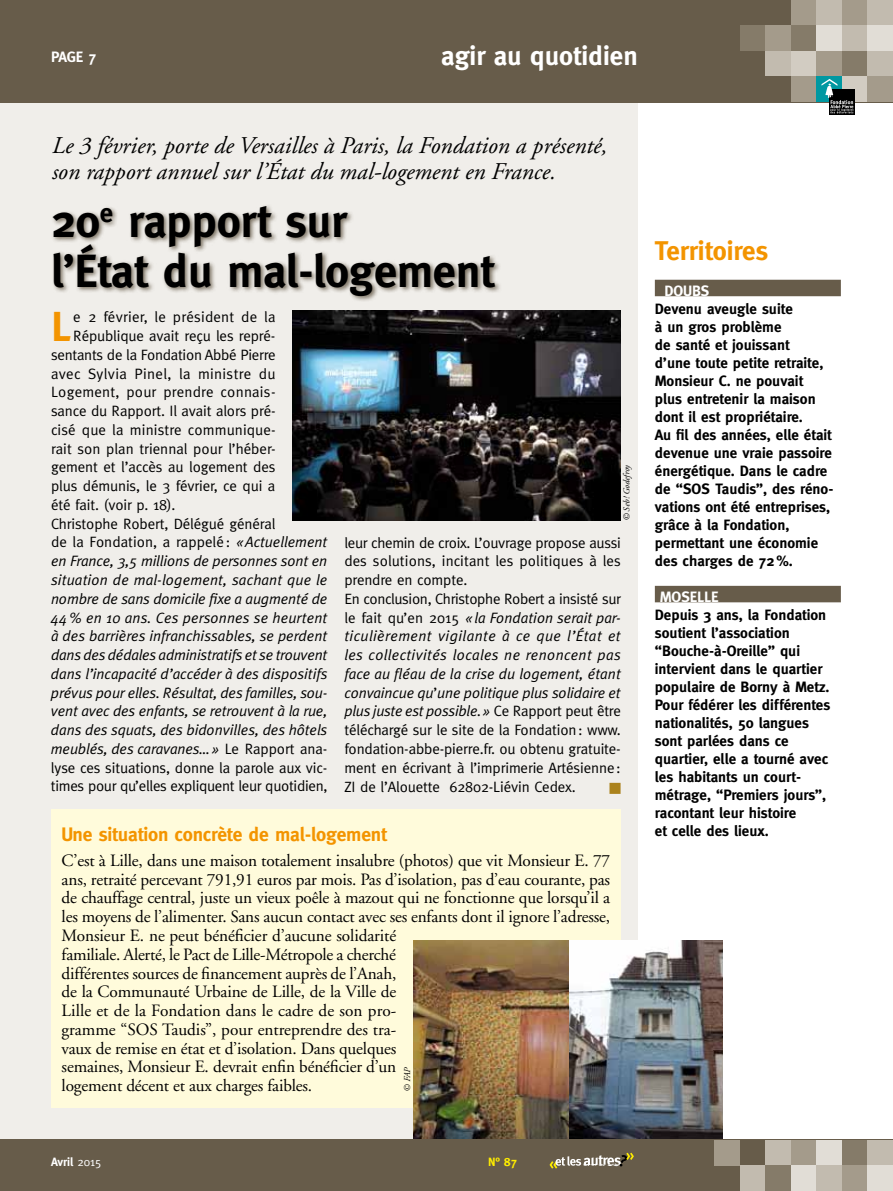
<style>
.page{position:relative;width:893px;height:1191px;background:#fff}
.page>*{position:absolute;margin:0;border:0;box-sizing:border-box;transform-origin:0 0}
.t1{font:700 46.5px/49.5px "Meta";letter-spacing:-.01em;color:#000}
.t2{font:700 41.85px "Meta";color:#f39400}
.t3{font:700 27px "Meta";color:#fff}
.t4{font:700 27px "Meta";color:#f39400}
.t5{font:italic 24px/25.5px "Adobe Garamond";color:#000}
.t6{font:700 19.5px "Meta";letter-spacing:-.01em;color:#f39400}
.t7{font:17.25px/18.8px "Adobe Garamond";letter-spacing:-.01em;color:#000}
.t8{font:italic 15px/18.8px "Meta Plus Normal";letter-spacing:-.01em;color:#000;text-align:justify}
.t9{font:15px/18.8px "Meta";letter-spacing:-.01em;color:#000}
.t10{font:700 15px/18px "Meta";color:#000}
.t11{font:15px "Meta";letter-spacing:.015em;color:#000}
.t12{font:15px "Meta";letter-spacing:.02em;color:#000}
.t13{font:15px "Meta";letter-spacing:.01em;color:#000}
.t14{font:700 15px "Meta";color:#fff}
.t15{font:15px "Zapf Dingbats";color:#ab821c}
.t16{font:700 12px "Meta";letter-spacing:-.005em;color:#fff}
.t17{font:700 12px "Meta";color:#ffed00}
.t18{font:italic 9px "Adobe Garamond";color:#000}
.s1{font-family:"Meta Plus Normal";font-style:italic}
.s2{font-family:"Meta";font-style:normal}
.s3{font-weight:400}
</style>
<div class="page">
<div style="left:0;top:94px;width:638px;height:1052px;background:#f0eeea"></div>
<div style="left:51px;top:809px;width:570px;height:299px;background:#fffbdb"></div>
<img style="left:568px;top:940px;width:155px;height:200px">
<img style="left:413px;top:940px;width:155px;height:200px">
<div style="left:0;top:1140px;width:893px;height:51px;background:#675c4a"></div>
<div style="left:714px;top:1140px;width:26px;height:25px;background:#a49b8b"></div>
<div style="left:765px;top:1140px;width:26px;height:25px;background:#c2bbaf"></div>
<div style="left:791px;top:1140px;width:25px;height:25px;background:#a49b8b"></div>
<div style="left:816px;top:1140px;width:26px;height:25px;background:#e1ddd6"></div>
<div style="left:740px;top:1165px;width:25px;height:26px;background:#c2bbaf"></div>
<div style="left:765px;top:1165px;width:26px;height:26px;background:#857b69"></div>
<div style="left:791px;top:1165px;width:25px;height:26px;background:#e1ddd6"></div>
<div style="left:816px;top:1165px;width:26px;height:26px;background:#c2bbaf"></div>
<div style="left:842px;top:1140px;width:25px;height:25px;background:#857b69"></div>
<div style="left:867px;top:1140px;width:26px;height:25px;background:#c2bbaf"></div>
<div style="left:842px;top:1165px;width:25px;height:26px;background:#a49b8b"></div>
<div style="left:867px;top:1165px;width:26px;height:26px;background:#e1ddd6"></div>
<div style="left:0;top:0;width:893px;height:102px;background:#675c4a"></div>
<div style="left:791px;top:0;width:25px;height:26px;background:#a49b8b"></div>
<div style="left:816px;top:0;width:26px;height:26px;background:#c2bbaf"></div>
<div style="left:842px;top:0;width:25px;height:26px;background:#a49b8b"></div>
<div style="left:867px;top:0;width:26px;height:26px;background:#c2bbaf"></div>
<div style="left:740px;top:26px;width:25px;height:25px;background:#857b69"></div>
<div style="left:765px;top:26px;width:26px;height:25px;background:#a49b8b"></div>
<div style="left:791px;top:26px;width:25px;height:25px;background:#857b69"></div>
<div style="left:816px;top:26px;width:26px;height:25px;background:#e1ddd6"></div>
<div style="left:842px;top:26px;width:25px;height:25px;background:#c2bbaf"></div>
<div style="left:867px;top:26px;width:26px;height:25px;background:#e1ddd6"></div>
<div style="left:765px;top:51px;width:26px;height:26px;background:#c2bbaf"></div>
<div style="left:791px;top:51px;width:25px;height:26px;background:#d2ccc2"></div>
<div style="left:816px;top:51px;width:26px;height:26px;background:#a49b8b"></div>
<div style="left:842px;top:51px;width:25px;height:26px;background:#857b69"></div>
<div style="left:867px;top:51px;width:26px;height:26px;background:#c2bbaf"></div>
<div style="left:791px;top:77px;width:25px;height:25px;background:#a49b8b"></div>
<div style="left:842px;top:77px;width:25px;height:25px;background:#d2ccc2"></div>
<div style="left:867px;top:77px;width:26px;height:25px;background:#a49b8b"></div>
<div style="left:816px;top:77px;width:26px;height:25px;background:#0098a1"></div>
<svg style="left:829px;top:89px;width:26px;height:26px"></svg>
<svg style="left:821px;top:79px;width:33px;height:34px"></svg>
<svg style="left:549px;top:1152px;width:85px;height:16px"></svg>
<div style="left:655px;top:280px;width:186px;height:16px;background:#675c4a"></div>
<div style="left:655px;top:586px;width:186px;height:16px;background:#675c4a"></div>
<div style="left:51px;top:204px;width:450px;height:98px;background:#675c4a;opacity:.85"></div>
<img style="left:293px;top:310px;width:328px;height:210px">
<p class="t14" style="left:51px;top:48px;width:47px">page 7</p>
<h3 class="t3" style="left:441px;top:40px;width:198px">agir au quotidien</h3>
<h3 class="t5" style="left:51px;top:134px;width:557px">Le 3 février, porte de Versailles à Paris, la Fondation a présenté, son rapport annuel sur l’état du mal-logement en France.</h3>
<h1 class="t1" style="left:51px;top:196px;width:445px">20<sup>e</sup> rapport sur<br>l’état du mal-logement</h1>
<h2 class="t2" style="left:51px;top:302px;width:18px">L</h2>
<p class="t11" style="left:73px;top:308px;width:204px">e 2 février, le président de la</p>
<p class="t9" style="left:73px;top:326px;width:204px">République avait reçu les repré-</p>
<p class="t9" style="left:51px;top:345px;width:226px">sentants de la Fondation Abbé Pierre</p>
<p class="t12" style="left:51px;top:365px;width:226px">avec Sylvia Pinel, la ministre du</p>
<p class="t11" style="left:51px;top:383px;width:226px">Logement, pour prendre connais-</p>
<p class="t9" style="left:51px;top:401px;width:226px">sance du Rapport. Il avait alors pré-</p>
<p class="t13" style="left:51px;top:421px;width:226px">cisé que la ministre communique-</p>
<p class="t9" style="left:51px;top:439px;width:226px">rait son plan triennal pour l’héber-</p>
<p class="t9" style="left:51px;top:458px;width:226px">gement et l’accès au logement des</p>
<p class="t9" style="left:51px;top:476px;width:226px">plus démunis, le 3 février, ce qui a</p>
<p class="t9" style="left:51px;top:495px;width:126px">été fait. (voir p. 18).</p>
<p class="t9" style="left:51px;top:514px;width:226px">Christophe Robert, Délégué général</p>
<p class="t9" style="left:51px;top:533px;width:278px">de la Fondation, a rappelé: <span class="s1">« Actuellement</span></p>
<p class="t8" style="left:51px;top:551px;width:278px">en France, 3,5 millions de personnes sont en situation de mal-logement, sachant que le nombre de sans domicile fixe a augmenté de 44 % en 10 ans. Ces personnes se heurtent à des barrières infranchissables, se perdent dans des dédales administratifs et se trouvent dans l’incapacité d’accéder à des dispositifs prévus pour elles. Résultat, des familles, sou&shy;vent avec des enfants, se retrouvent à la rue, dans des squats, des bidonvilles, des hôtels meublés, des caravanes… » <span class="s2">Le Rapport ana-</span></p>
<p class="t9" style="left:51px;top:758px;width:278px">lyse ces situations, donne la parole aux vic&shy;times pour qu’elles expliquent leur quotidien,</p>
<p class="t18" style="left:622px;top:521px;width:58px;rotate:-90deg">© Seb ! Godefroy</p>
<p class="t9" style="left:344px;top:533px;width:278px">leur chemin de croix. L’ouvrage propose aussi des solutions, incitant les politiques à les prendre en compte.<br>En conclusion, Christophe Robert a insisté sur</p>
<p class="t8" style="left:344px;top:608px;width:278px"><span class="s2">le fait qu’en 2015</span> « la Fondation serait par&shy;ticulièrement vigilante à ce que l’État et les collectivités locales ne renoncent pas face au fléau de la crise du logement, étant convaincue qu<span class="s2">’</span>une politique plus solidaire et plus juste est possible. » <span class="s2">Ce Rapport peut être</span></p>
<p class="t9" style="left:344px;top:720px;width:278px;text-align:justify">téléchargé sur le site de la Fondation: www. fondation-abbe-pierre.fr. ou obtenu gratuite&shy;ment en écrivant à l’imprimerie Artésienne:<br>ZI de l’Alouette 62802-Liévin Cedex.</p>
<p class="t15" style="left:609px;top:779px;width:13px">■</p>
<p class="t6" style="left:62px;top:822px;width:327px">Une situation concrète de mal-logement</p>
<p class="t7" style="left:62px;top:851px;width:550px">C’est à Lille, dans une maison totalement insalubre (photos) que vit Monsieur E. 77 ans, retraité percevant 791,91 euros par mois. Pas d’isolation, pas d’eau courante, pas de chauffage central, juste un vieux poêle à mazout qui ne fonctionne que lorsqu’il a les moyens de l’alimenter. Sans aucun contact avec ses enfants dont il ignore l’adresse, Monsieur E. ne peut bénéficier d’aucune solidarité<br>familiale. Alerté, le Pact de Lille-Métropole a cherché<br>différentes sources de financement auprès de l’Anah,<br>de la Communauté Urbaine de Lille, de la Ville de<br>Lille et de la Fondation dans le cadre de son pro-<br>gramme “SOS Taudis”, pour entreprendre des tra-<br>vaux de remise en état et d’isolation. Dans quelques<br>semaines, Monsieur E. devrait enfin bénéficier d’un<br>logement décent et aux charges faibles.</p>
<p class="t18" style="left:403px;top:1092px;width:27px;rotate:-90deg">© FAP</p>
<h3 class="t4" style="left:655px;top:235px;width:115px">Territoires</h3>
<p class="t14" style="left:664px;top:282px;width:46px">Doubs</p>
<p class="t10" style="left:655px;top:300px;width:180px">Devenu aveugle suite<br>à un gros problème<br>de santé et jouissant<br>d’une toute petite retraite,<br>Monsieur C. ne pouvait plus entretenir la maison dont il est propriétaire.<br>Au fil des années, elle était devenue une vraie passoire énergétique. Dans le cadre de “SOS Taudis”, des réno&shy;vations ont été entreprises, grâce à la Fondation, permettant une économie des charges de 72%.</p>
<p class="t14" style="left:660px;top:588px;width:59px">Moselle</p>
<p class="t10" style="left:655px;top:606px;width:177px">Depuis 3 ans, la Fondation soutient l’association “Bouche-à-Oreille” qui intervient dans le quartier populaire de Borny à Metz.<br>Pour fédérer les différentes nationalités, 50 langues sont parlées dans ce quartier, elle a tourné avec les habitants un court&shy;métrage, “Premiers jours”, racontant leur histoire<br>et celle des lieux.</p>
<p class="t16" style="left:51px;top:1154px;width:52px">Avril <span class="s3">2015</span></p>
<p class="t17" style="left:488px;top:1154px;width:31px">N° 87</p>
</div>
